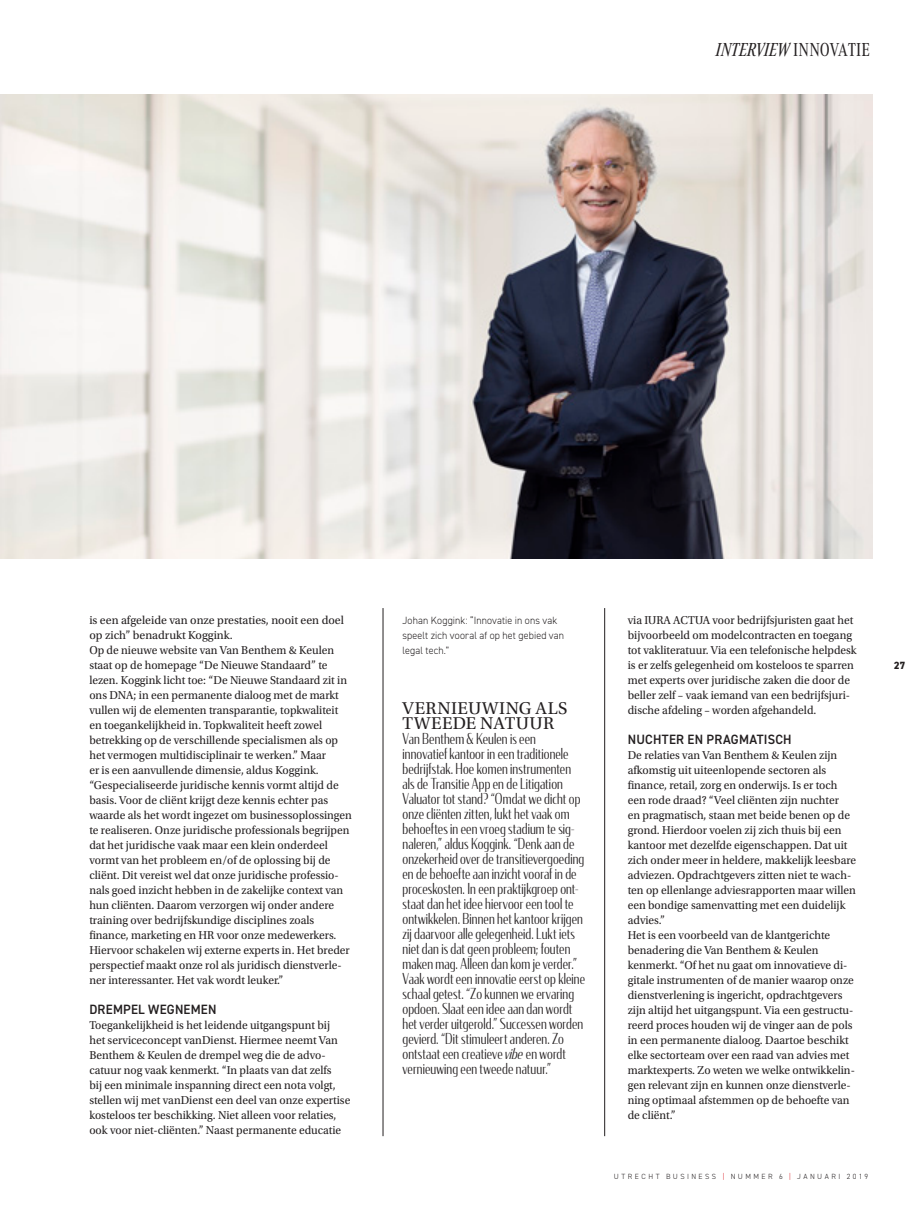
<style>
.page{position:relative;width:915px;height:1212px;background:#fff}
.page>*{position:absolute;margin:0;border:0;box-sizing:border-box;transform-origin:0 0}
.t1{font:italic 19.5px "Corporate A Cond Pro";color:#231f20}
.kop_kader{font:18px/15px "Utopia Std";letter-spacing:.03em;color:#231f20}
.kadertekst_condor{font:300 15px/15px "Condor Cond";letter-spacing:.01em;color:#231f20;scale:.96 1}
.tussenkop_dinn{font:600 13.5px "DIN2014";letter-spacing:.02em;color:#231f20;scale:.96 1}
.platte_tekst{font:12px/15px "Utopia Std";color:#231f20;scale:.96 1}
.platte_tekst-2{font:12px/15px "Utopia Std";color:#231f20}
.fotbijschrift_dinn{font:300 10.5px/15px "DIN2014";letter-spacing:.01em;color:#231f20;scale:.95 1}
.t2{font:800 10.5px "DIN2014";color:#231f20}
.t3{font:300 7.5px "DIN2014";letter-spacing:.325em;color:#231f20}
.s1{font-style:normal}
.s2{font-style:italic}
.s3{color:#d81c23}
</style>
<div class="page">
<hr style="left:382px;top:608px;width:1px;height:528px;background:#231f20">
<hr style="left:604px;top:608px;width:1px;height:528px;background:#231f20">
<img style="left:0;top:95px;width:872px;height:463px">
<p class="t1" style="left:715px;top:36px;width:156px">INTERVIEW <span class="s1">INNOVATIE</span></p>
<p class="platte_tekst-2" style="left:89px;top:613px;width:256px">is een afgeleide van onze prestaties, nooit een doel op zich” benadrukt Koggink.</p>
<p class="platte_tekst" style="left:89px;top:643px;width:275px">Op de nieuwe website van Van Benthem &amp; Keulen staat op de homepage “De Nieuwe Standaard” te lezen. Koggink licht toe: “De Nieuwe Standaard zit in ons DNA; in een permanente dialoog met de markt vullen wij de elementen transparantie, topkwaliteit en toegankelijkheid in. Topkwaliteit heeft zowel betrekking op de verschillende specialismen als op het vermogen multidisciplinair te werken.” Maar<br>er is een aanvullende dimensie, aldus Koggink. “Gespecialiseerde juridische kennis vormt altijd de basis. Voor de cliënt krijgt deze kennis echter pas waarde als het wordt ingezet om businessoplossingen te realiseren. Onze juridische professionals begrijpen dat het juridische vaak maar een klein onderdeel vormt van het probleem en/of de oplossing bij de cliënt. Dit vereist wel dat onze juridische professio&shy;nals goed inzicht hebben in de zakelijke context van hun cliënten. Daarom verzorgen wij onder andere training over bedrijfskundige disciplines zoals finance, marketing en HR voor onze medewerkers.<br>Hiervoor schakelen wij externe experts in. Het breder perspectief maakt onze rol als juridisch dienstverle&shy;ner interessanter. Het vak wordt leuker.”</p>
<p class="tussenkop_dinn" style="left:89px;top:1000px;width:134px">DREMPEL WEGNEMEN</p>
<p class="platte_tekst" style="left:89px;top:1018px;width:273px">Toegankelijkheid is het leidende uitgangspunt bij<br>het serviceconcept vanDienst. Hiermee neemt Van Benthem &amp; Keulen de drempel weg die de advo&shy;catuur nog vaak kenmerkt. “In plaats van dat zelfs<br>bij een minimale inspanning direct een nota volgt, stellen wij met vanDienst een deel van onze expertise kosteloos ter beschikking. Niet alleen voor relaties, ook voor niet-cliënten.” Naast permanente educatie</p>
<p class="fotbijschrift_dinn" style="left:402px;top:613px;width:172px">Johan Koggink: “Innovatie in ons vak speelt zich vooral af op het gebied van legal tech.”</p>
<p class="kop_kader" style="left:402px;top:701px;width:166px">VERNIEUWING ALS<br>TWEEDE NATUUR</p>
<p class="kadertekst_condor" style="left:402px;top:731px;width:192px">Van Benthem &amp; Keulen is een<br>innovatief kantoor in een traditionele bedrijfstak. Hoe komen instrumenten als de Transitie App en de Litigation Valuator tot stand? “Omdat we dicht op onze cliënten zitten, lukt het vaak om behoeftes in een vroeg stadium te sig&shy;naleren,” aldus Koggink. “Denk aan de onzekerheid over de transitievergoeding en de behoefte aan inzicht vooraf in de proceskosten. In een praktijkgroep ont&shy;staat dan het idee hiervoor een tool te ontwikkelen. Binnen het kantoor krijgen zij daarvoor alle gelegenheid. Lukt iets niet dan is dat geen probleem; fouten maken mag. Alleen dan kom je verder.” Vaak wordt een innovatie eerst op kleine schaal getest. “Zo kunnen we ervaring opdoen. Slaat een idee aan dan wordt het verder uitgerold.” Successen worden gevierd. “Dit stimuleert anderen. Zo ontstaat een creatieve <span class="s2">vibe</span> en wordt vernieuwing een tweede natuur.”</p>
<p class="platte_tekst" style="left:627px;top:613px;width:240px">via IURA ACTUA voor bedrijfsjuristen gaat het bijvoorbeeld om modelcontracten en toegang tot vakliteratuur. Via een telefonische helpdesk is er zelfs gelegenheid om kosteloos te sparren met experts over juridische zaken die door de beller zelf – vaak iemand van een bedrijfsjuri&shy;dische afdeling – worden afgehandeld.</p>
<p class="tussenkop_dinn" style="left:627px;top:730px;width:172px">NUCHTER EN PRAGMATISCH</p>
<p class="platte_tekst" style="left:627px;top:748px;width:239px">De relaties van Van Benthem &amp; Keulen zijn afkomstig uit uiteenlopende sectoren als finance, retail, zorg en onderwijs. Is er toch een rode draad? “Veel cliënten zijn nuchter<br>en pragmatisch, staan met beide benen op de grond. Hierdoor voelen zij zich thuis bij een kantoor met dezelfde eigenschappen. Dat uit zich onder meer in heldere, makkelijk leesbare adviezen. Opdrachtgevers zitten niet te wach&shy;ten op ellenlange adviesrapporten maar willen een bondige samenvatting met een duidelijk advies.”</p>
<p class="platte_tekst" style="left:627px;top:928px;width:212px">Het is een voorbeeld van de klantgerichte</p>
<p class="platte_tekst" style="left:627px;top:943px;width:238px">benadering die Van Benthem &amp; Keulen kenmerkt. “Of het nu gaat om innovatieve di&shy;gitale instrumenten of de manier waarop onze dienstverlening is ingericht, opdrachtgevers zijn altijd het uitgangspunt. Via een gestructu&shy;reerd proces houden wij de vinger aan de pols in een permanente dialoog. Daartoe beschikt elke sectorteam over een raad van advies met marktexperts. Zo weten we welke ontwikkelin&shy;gen relevant zijn en kunnen onze dienstverle&shy;ning optimaal afstemmen op de behoefte van de cliënt.”</p>
<p class="t3" style="left:613px;top:1172px;width:256px">UTRECHT BUSINESS <span class="s3">|</span> NUMMER 6 <span class="s3">|</span> JANUARI 2019</p>
<p class="t2" style="left:893px;top:658px;width:13px">27</p>
</div>
